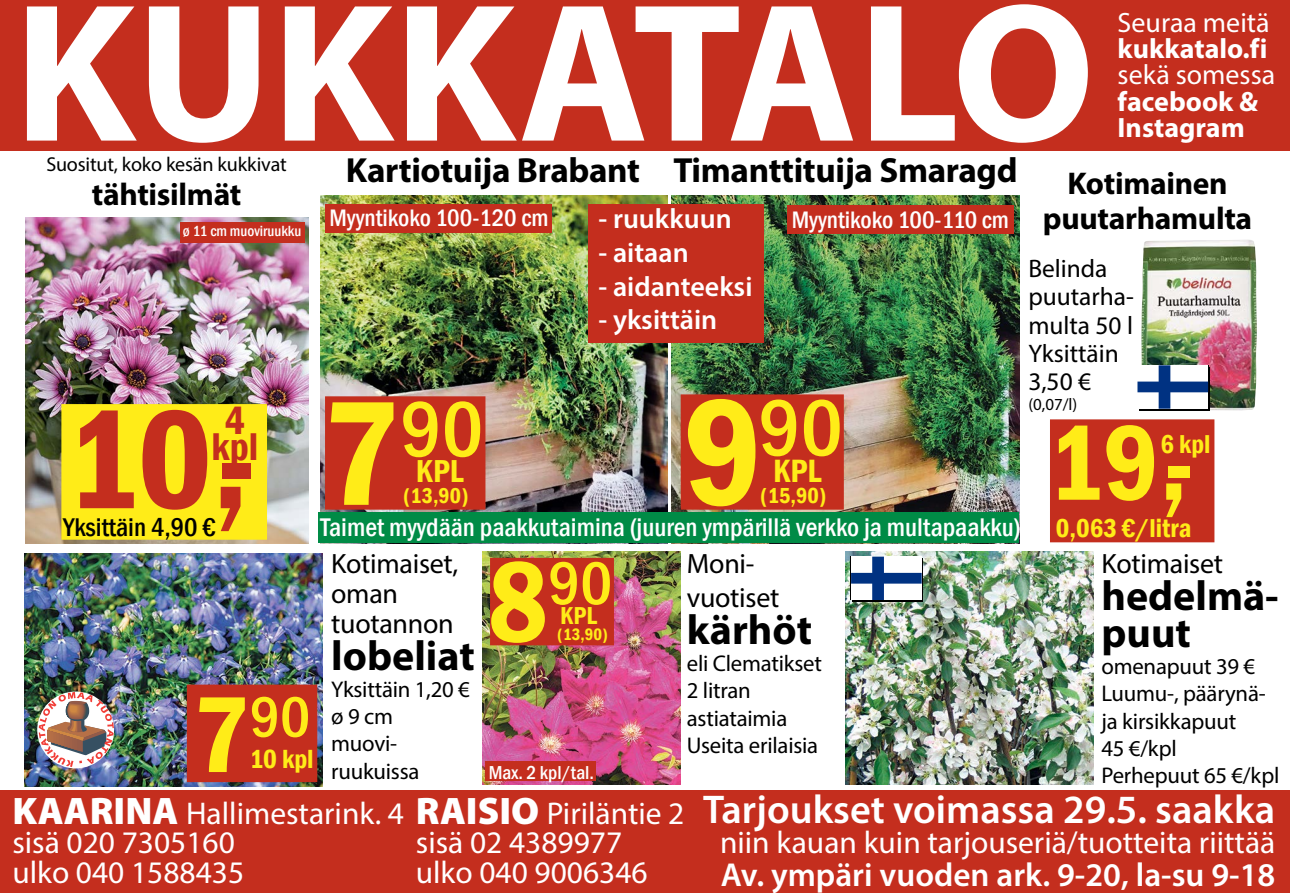
<style>
.page{position:relative;width:1290px;height:893px;background:#fff}
.page>*{position:absolute;margin:0;border:0;box-sizing:border-box;transform-origin:0 0}
.t1{font:700 198.97px "Myriad Pro";color:#fff}
.t2{font:600 condensed 145.25px "Franklin Gothic";color:#c42e1e}
.t3{font:600 condensed 110.25px "Franklin Gothic";color:#ffec18}
.t4{font:500 condensed 82.25px "Franklin Gothic";color:#ffec18}
.t5{font:500 condensed 80.85px "Franklin Gothic";color:#ffec18}
.t6{font:500 condensed 62.48px "Franklin Gothic";color:#ffec18}
.t7{font:500 condensed 58.98px "Franklin Gothic";color:#ffec18}
.t8{font:700 42px/36.8px "Myriad Pro";color:#000}
.t9{font:600 40.25px "Myriad Pro";color:#fff}
.t10{font:600 condensed 39.9px "Franklin Gothic";color:#c42e1e}
.t11{font:700 35px "Myriad Pro";letter-spacing:-.01em;color:#000}
.t12{font:600 33.25px "Myriad Pro";color:#fff}
.t13{font:600 condensed 33.25px "Franklin Gothic";color:#ffec18}
.t14{font:600 condensed 32.55px "Franklin Gothic";color:#ffec18}
.t15{font:31.5px/29.8px "Myriad Pro";color:#fff}
.t16{font:700 31.5px/35px "Myriad Pro";letter-spacing:-.01em;color:#000;text-align:center}
.t17{font:28px/29.8px "Myriad Pro";letter-spacing:-.01em;color:#000}
.t18{font:600 28px "Myriad Pro";color:#fff}
.t19{font:700 28px "Myriad Pro";color:#fff}
.t20{font:28px "Myriad Pro";color:#fff}
.t21{font:600 condensed 26.95px "Franklin Gothic";color:#ffec18}
.t22{font:600 condensed 26.6px "Franklin Gothic";color:#ffec18}
.t23{font:500 condensed 26.43px "Franklin Gothic";color:#000}
.t24{font:500 condensed 26.25px "Franklin Gothic";color:#fff}
.t25{font:25.38px/28.2px "Myriad Pro";color:#000}
.t26{font:600 condensed 25.2px "Franklin Gothic";color:#ffec18}
.t27{font:500 condensed 24.5px "Franklin Gothic";color:#fff}
.t28{font:22.75px/27.3px "Myriad Pro";letter-spacing:-.01em;color:#000}
.t29{font:600 condensed 22.4px "Franklin Gothic";color:#ffec18}
.t30{font:600 condensed 22.05px "Franklin Gothic";color:#ffec18}
.t31{font:20.12px "Myriad Pro";letter-spacing:-.01em;color:#000}
.t32{font:500 condensed 19.25px "Franklin Gothic";color:#fff}
.t33{font:16.97px "Myriad Pro";color:#000}
.t34{font:600 condensed 16.97px "Franklin Gothic";color:#ffec18}
.t35{font:500 condensed 15.22px "Franklin Gothic";color:#fff}
.s1{font-weight:600;font-size:153.83px}
.s2{font-weight:600;font-size:156.28px}
.s3{font-weight:600;font-size:112px}
.s4{font-weight:600;font-size:118.65px}
.s5{font-weight:900;font-size:38.5px}
</style>
<div class="page">
<img style="left:320px;top:196px;width:347px;height:347px">
<img style="left:672px;top:196px;width:347px;height:347px">
<img style="left:845px;top:552px;width:249px;height:233px">
<img style="left:1141px;top:239px;width:116px;height:171px">
<img style="left:25px;top:553px;width:297px;height:233px">
<img style="left:26px;top:217px;width:282px;height:326px">
<img style="left:482px;top:552px;width:199px;height:233px">
<div style="left:0;top:791px;width:1290px;height:102px;background:#c42e1e"></div>
<div style="left:0;top:0;width:1290px;height:151px;background:#c42e1e"></div>
<div style="left:588px;top:204px;width:175px;height:139px;background:#c42e1e"></div>
<div style="left:318px;top:512px;width:701px;height:30px;background:#008b46"></div>
<div style="left:325px;top:204px;width:227px;height:28px;background:#c42e1e"></div>
<div style="left:788px;top:206px;width:226px;height:28px;background:#c42e1e"></div>
<img style="left:39px;top:692px;width:75px;height:75px">
<div style="left:325px;top:396px;width:160px;height:114px;background:#c42e1e;border:2px solid #c42e1e"></div>
<div style="left:681px;top:394px;width:163px;height:116px;background:#c42e1e;border:2px solid #c42e1e"></div>
<div style="left:187px;top:685px;width:130px;height:97px;background:#c42e1e"></div>
<div style="left:1139px;top:367px;width:70px;height:43px;background:#000"></div>
<svg style="left:1137px;top:365px;width:71px;height:44px;background:#a1b4d1"></svg>
<svg style="left:851px;top:556px;width:71px;height:1px"></svg>
<div style="left:852px;top:558px;width:71px;height:44px;background:#000"></div>
<svg style="left:851px;top:557px;width:71px;height:43px;background:#9fb2d0"></svg>
<div style="left:1050px;top:419px;width:164px;height:123px;background:#c42e1e"></div>
<div style="left:61px;top:404px;width:206px;height:136px;background:#ffec18;border:2px solid #ffec18"></div>
<div style="left:181px;top:222px;width:124px;height:20px;background:#c42e1e"></div>
<div style="left:490px;top:558px;width:124px;height:87px;background:#c42e1e"></div>
<div style="left:486px;top:761px;width:110px;height:20px;background:#c42e1e"></div>
<h1 class="t1" style="left:14px;top:-56px;width:1082px">KUKKATALO</h1>
<p class="t20" style="left:1117px;top:5px;width:154px">Seuraa meitä</p>
<p class="t19" style="left:1117px;top:30px;width:151px">kukkatalo.fi</p>
<p class="t20" style="left:1117px;top:58px;width:159px">sekä somessa</p>
<p class="t19" style="left:1117px;top:83px;width:142px">facebook &amp;</p>
<p class="t19" style="left:1117px;top:109px;width:129px">Instagram</p>
<p class="t31" style="left:46px;top:152px;width:242px">Suositut, koko kesän kukkivat</p>
<h3 class="t16" style="left:92px;top:176px;width:151px">tähtisilmät</h3>
<p class="t35" style="left:183px;top:221px;width:120px">ø 11 cm muoviruukku</p>
<h3 class="t11" style="left:346px;top:147px;width:673px">Kartiotuija Brabant Timanttituija Smaragd</h3>
<p class="t18" style="left:598px;top:201px;width:135px">- ruukkuun</p>
<p class="t18" style="left:598px;top:235px;width:92px">- aitaan</p>
<p class="t18" style="left:598px;top:268px;width:156px">- aidanteeksi</p>
<p class="t18" style="left:598px;top:302px;width:120px">- yksittäin</p>
<p class="t27" style="left:329px;top:202px;width:221px">Myyntikoko 100-120 cm</p>
<p class="t27" style="left:792px;top:204px;width:219px">Myyntikoko 100-110 cm</p>
<h3 class="t10" style="left:225px;top:394px;width:22px">4</h3>
<h3 class="t10" style="left:211px;top:420px;width:48px">kpl</h3>
<h2 class="t2" style="left:66px;top:363px;width:193px">10,-</h2>
<p class="t23" style="left:64px;top:510px;width:154px">Yksittäin 4,90 €</p>
<h3 class="t5" style="left:322px;top:376px;width:163px"><span class="s1">7</span>90</h3>
<h3 class="t14" style="left:416px;top:450px;width:49px">KPL</h3>
<p class="t30" style="left:403px;top:481px;width:67px">(13,90)</p>
<h3 class="t4" style="left:683px;top:374px;width:161px"><span class="s2">9</span>90</h3>
<h3 class="t13" style="left:773px;top:449px;width:50px">KPL</h3>
<p class="t29" style="left:760px;top:481px;width:68px">(15,90)</p>
<p class="t24" style="left:320px;top:510px;width:702px">Taimet myydään paakkutaimina (juuren ympärillä verkko ja multapaakku)</p>
<h3 class="t7" style="left:193px;top:678px;width:119px"><span class="s3">7</span>90</h3>
<p class="t21" style="left:250px;top:741px;width:65px">10 kpl</p>
<p class="t17" style="left:331px;top:549px;width:129px">Kotimaiset, oman tuotannon</p>
<h3 class="t8" style="left:331px;top:636px;width:145px">lobeliat</h3>
<p class="t28" style="left:331px;top:675px;width:140px">Yksittäin 1,20 € ø 9 cm<br>muovi&shy;ruukuissa</p>
<h3 class="t6" style="left:488px;top:542px;width:126px"><span class="s4">8</span>90</h3>
<p class="t26" style="left:560px;top:599px;width:38px">KPL</p>
<p class="t34" style="left:557px;top:623px;width:52px">(13,90)</p>
<p class="t32" style="left:489px;top:760px;width:107px">Max. 2 kpl/tal.</p>
<p class="t17" style="left:687px;top:547px;width:94px;line-height:33.6px">Moni&shy;vuotiset</p>
<h3 class="t8" style="left:687px;top:610px;width:127px">kärhöt</h3>
<p class="t28" style="left:687px;top:649px;width:136px">eli Clematikset<br>2 litran astiataimia<br>Useita erilaisia</p>
<h3 class="t16" style="left:1043px;top:165px;width:211px">Kotimainen puutarhamulta</h3>
<p class="t25" style="left:1028px;top:254px;width:107px">Belinda puutarha&shy;multa 50 l<br>Yksittäin<br>3,50 €</p>
<p class="t33" style="left:1028px;top:394px;width:50px">(0,07/l)</p>
<h3 class="t3" style="left:1048px;top:389px;width:147px">19,-</h3>
<p class="t22" style="left:1160px;top:426px;width:51px">6 kpl</p>
<p class="t22" style="left:1056px;top:510px;width:137px">0,063 €/litra</p>
<p class="t17" style="left:1101px;top:549px;width:123px">Kotimaiset</p>
<h3 class="t8" style="left:1101px;top:576px;width:179px">hedelmä&shy;puut</h3>
<p class="t28" style="left:1101px;top:652px;width:179px">omenapuut 39 €<br>Luumu-, päärynä&shy;ja kirsikkapuut<br>45 €/kpl<br>Perhepuut 65 €/kpl</p>
<h3 class="t15" style="left:12px;top:798px;width:673px"><span class="s5">KAARINA</span> Hallimestarink. 4 <span class="s5">RAISIO</span> Piriläntie 2 sisä 020 7305160<br>ulko 040 1588435</h3>
<h3 class="t15" style="left:416px;top:827px;width:233px">sisä 02 4389977 ulko 040 9006346</h3>
<h3 class="t9" style="left:703px;top:784px;width:574px">Tarjoukset voimassa 29.5. saakka</h3>
<h3 class="t15" style="left:720px;top:827px;width:557px">niin kauan kuin tarjouseriä/tuotteita riittää</h3>
<h3 class="t12" style="left:721px;top:853px;width:556px">Av. ympäri vuoden ark. 9-20, la-su 9-18</h3>
</div>
